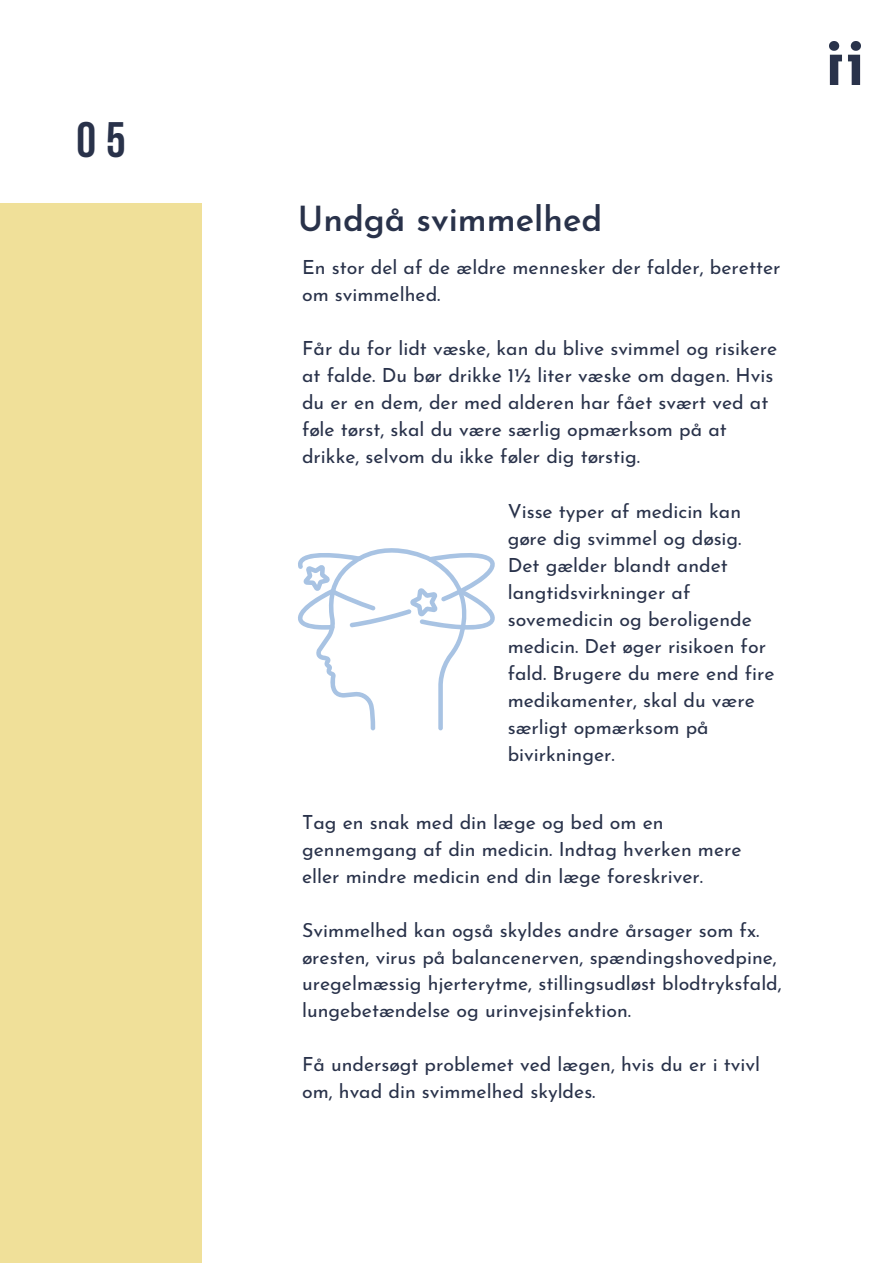
<style>
.page{position:relative;width:893px;height:1264px;background:#fff}
.page>*{position:absolute;margin:0;border:0;box-sizing:border-box;transform-origin:0 0}
.t1{font:700 49.65px "Bebas Neue";color:#29324a}
.t2{font:600 34.5px "Josefin Sans";color:#29324a}
.t3{font:19.5px/27px "Josefin Sans";color:#29324a}
</style>
<div class="page">
<div style="left:0;top:203px;width:201px;height:1059px;background:#f0e099"></div>
<img style="left:829px;top:41px;width:31px;height:43px">
<svg style="left:298px;top:548px;width:197px;height:182px"></svg>
<h1 class="t1" style="left:76px;top:120px;width:51px">05</h1>
<h2 class="t2" style="left:298px;top:205px;width:306px">Undgå svimmelhed</h2>
<p class="t3" style="left:302px;top:255px;width:480px">En stor del af de ældre mennesker der falder, beretter om svimmelhed.</p>
<p class="t3" style="left:302px;top:336px;width:476px">Får du for lidt væske, kan du blive svimmel og risikere at falde. Du bør drikke 1½ liter væske om dagen. Hvis du er en dem, der med alderen har fået svært ved at føle tørst, skal du være særlig opmærksom på at drikke, selvom du ikke føler dig tørstig.</p>
<p class="t3" style="left:507px;top:499px;width:268px">Visse typer af medicin kan gøre dig svimmel og døsig.<br>Det gælder blandt andet langtidsvirkninger af sovemedicin og beroligende medicin. Det øger risikoen for fald. Brugere du mere end fire medikamenter, skal du være særligt opmærksom på bivirkninger.</p>
<p class="t3" style="left:302px;top:810px;width:441px">Tag en snak med din læge og bed om en gennemgang af din medicin. Indtag hverken mere eller mindre medicin end din læge foreskriver.</p>
<p class="t3" style="left:302px;top:918px;width:481px">Svimmelhed kan også skyldes andre årsager som fx. øresten, virus på balancenerven, spændingshovedpine, uregelmæssig hjerterytme, stillingsudløst blodtryksfald, lungebetændelse og urinvejsinfektion.</p>
<p class="t3" style="left:302px;top:1053px;width:459px">Få undersøgt problemet ved lægen, hvis du er i tvivl om, hvad din svimmelhed skyldes.</p>
</div>
